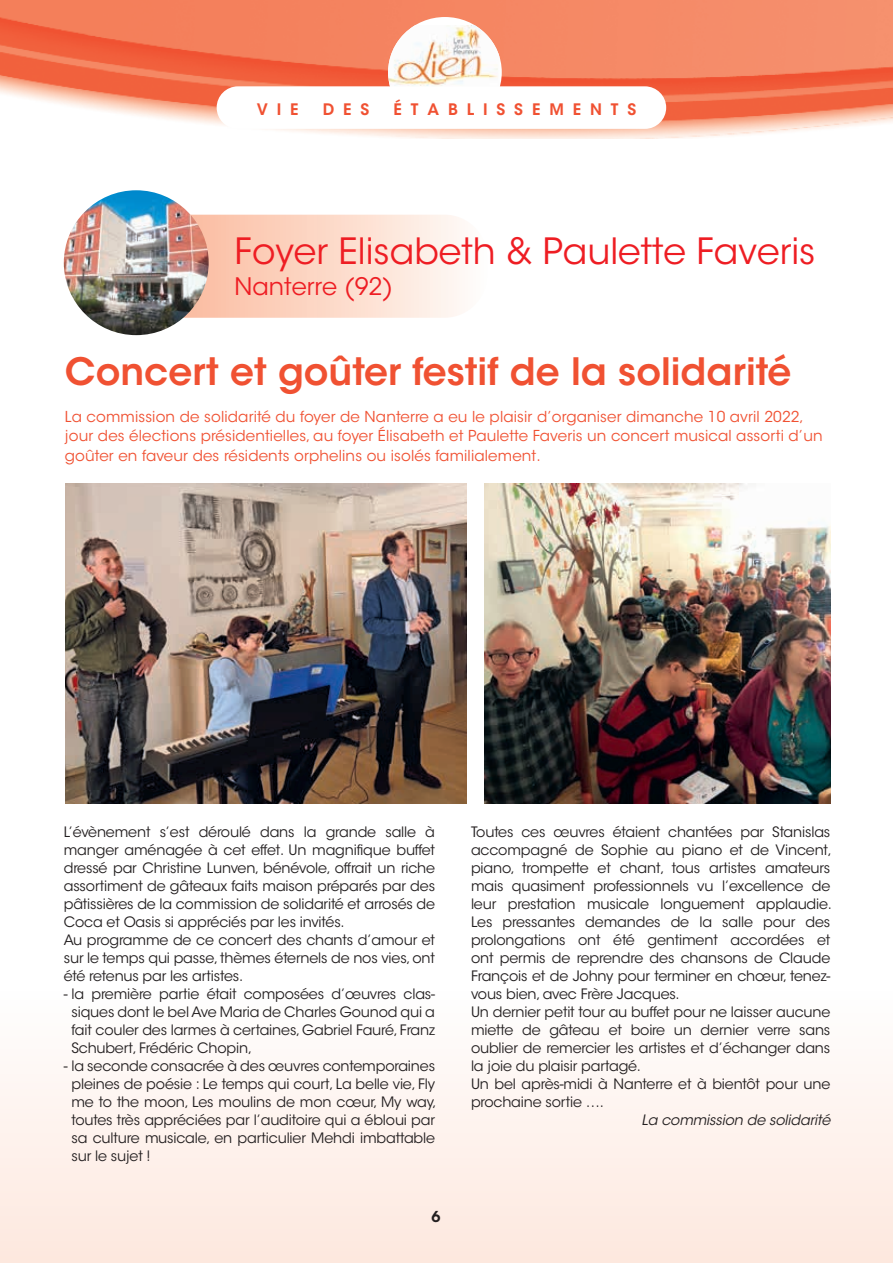
<style>
.page{position:relative;width:893px;height:1263px;background:#fff}
.page>*{position:absolute;margin:0;border:0;box-sizing:border-box;transform-origin:0 0}
.t1{font:600 37.5px "ITC Avant Garde Std";color:#f05132}
.t2{font:36px "ITC Avant Garde Std";color:#ee1d23}
.t3{font:24px "ITC Avant Garde Std";color:#ee1d23}
.t4{font:600 15.75px "ITC Avant Garde Std";letter-spacing:.565em;color:#f05132}
.t5{font:15px/19.5px "ITC Avant Garde Std";letter-spacing:.01em;color:#f05132}
.t6{font:600 15px "ITC Avant Garde Std";color:#231f20}
.t7{font:14.25px/18px "ITC Avant Garde Std";letter-spacing:-.01em;color:#231f20;text-align:justify}
.t8{font:italic 14.25px "ITC Avant Garde Std";letter-spacing:-.01em;color:#231f20}
</style>
<div class="page">
<div style="left:0;top:892px;width:893px;height:371px;background:linear-gradient(to bottom,#fff,#fde9e0)"></div>
<img style="left:0;top:0;width:892px;height:138px">
<div style="left:388px;top:17px;width:114px;height:111px;background:#fff;border-radius:50%"></div>
<img style="left:388px;top:25px;width:111px;height:61px">
<div style="left:217px;top:86px;width:449px;height:43px;background:#fff;border-radius:21px"></div>
<img style="left:66px;top:484px;width:400px;height:320px">
<img style="left:485px;top:484px;width:345px;height:320px">
<svg style="left:80px;top:215px;width:382px;height:103px;background:#fcdaca"></svg>
<img style="left:64px;top:190px;width:145px;height:145px;border-radius:72px">
<p class="t4" style="left:257px;top:99px;width:43px">VIE</p>
<p class="t4" style="left:323px;top:99px;width:48px">DES</p>
<p class="t4" style="left:394px;top:99px;width:244px">ÉTABLISSEMENTS</p>
<p class="t2" style="left:235px;top:229px;width:582px">Foyer Elisabeth &amp; Paulette Faveris</p>
<p class="t3" style="left:235px;top:272px;width:160px">Nanterre (92)</p>
<p class="t1" style="left:65px;top:347px;width:728px">Concert et goûter festif de la solidarité</p>
<p class="t5" style="left:65px;top:407px;width:759px">La commission de solidarité du foyer de Nanterre a eu le plaisir d’organiser dimanche 10 avril 2022, jour des élections présidentielles, au foyer Élisabeth et Paulette Faveris un concert musical assorti d’un goûter en faveur des résidents orphelins ou isolés familialement.</p>
<p class="t7" style="left:64px;top:822px;width:373px">L’évènement s’est déroulé dans la grande salle à manger aménagée à cet effet. Un magnifique buffet dressé par Christine Lunven, bénévole, offrait un riche assortiment de gâteaux faits maison préparés par des pâtissières de la commission de solidarité et arrosés de Coca et Oasis si appréciés par les invités.</p>
<p class="t7" style="left:64px;top:930px;width:373px">Au programme de ce concert des chants d’amour et sur le temps qui passe, thèmes éternels de nos vies, ont été retenus par les artistes.</p>
<p class="t7" style="left:71px;top:984px;width:365px;text-indent:-8px">- la première partie était composées d’œuvres clas&shy;siques dont le bel Ave Maria de Charles Gounod qui a fait couler des larmes à certaines, Gabriel Fauré, Franz Schubert, Frédéric Chopin,</p>
<p class="t7" style="left:71px;top:1056px;width:367px;text-indent:-8px">- la seconde consacrée à des œuvres contemporaines pleines de poésie : Le temps qui court, La belle vie, Fly me to the moon, Les moulins de mon cœur, My way, toutes très appréciées par l’auditoire qui a ébloui par sa culture musicale, en particulier Mehdi imbattable sur le sujet !</p>
<p class="t6" style="left:431px;top:1207px;width:11px">6</p>
<p class="t7" style="left:471px;top:822px;width:362px;text-align:left">Toutes ces œuvres étaient chantées par Stanislas accompagné de Sophie au piano et de Vincent, piano, trompette et chant, tous artistes amateurs mais quasiment professionnels vu l’excellence de leur prestation musicale longuement applaudie.<br>Les pressantes demandes de la salle pour des prolongations ont été gentiment accordées et ont permis de reprendre des chansons de Claude François et de Johny pour terminer en chœur, tenez&shy;vous bien, avec Frère Jacques.</p>
<p class="t7" style="left:471px;top:1002px;width:361px">Un dernier petit tour au buffet pour ne laisser aucune miette de gâteau et boire un dernier verre sans oublier de remercier les artistes et d’échanger dans la joie du plaisir partagé.</p>
<p class="t7" style="left:471px;top:1074px;width:361px">Un bel après-midi à Nanterre et à bientôt pour une prochaine sortie ….</p>
<p class="t8" style="left:642px;top:1111px;width:190px">La commission de solidarité</p>
</div>
